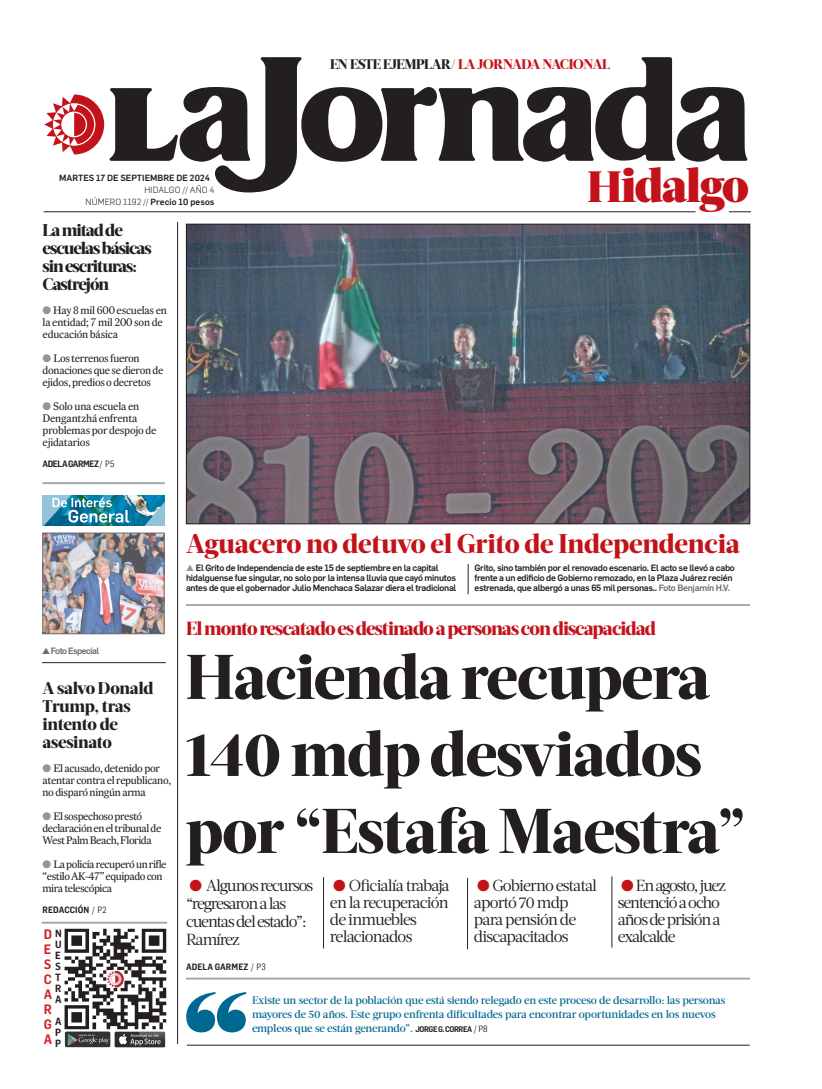
<style>
.page{position:relative;width:822px;height:1089px;background:#fff}
.page>*{position:absolute;margin:0;border:0;box-sizing:border-box;transform-origin:0 0}
.CABEZA_60{font:800 63px "Acta Headline";letter-spacing:-.02em;color:#231f20}
.t1{font:900 47.8px "Acta Headline";letter-spacing:-.03em;color:#c4121a}
.BALAZO_ROJO_19{font:800 27px "Acta Headline";letter-spacing:-.01em;color:#c4121a}
.BALAZO_ROJO_19-2{font:800 19px "Acta Headline";letter-spacing:-.05em;color:#c4121a}
.SUMARIO_9_5{font:800 17px/18px "Acta Headline";letter-spacing:-.06em;color:#231f20}
.SUMARIO_9_5-2{font:800 17px/18px "Acta Headline";letter-spacing:-.025em;color:#231f20}
.SUMARIO_17{font:16px/17px "Acta Deck";letter-spacing:-.07em;color:#231f20}
.SUMARIO_17-2{font:16px/17px "Acta Deck";letter-spacing:-.05em;color:#231f20}
.t2{font:800 13.9px "Acta Headline";letter-spacing:-.03em;color:#c4121a}
.CABEZA_44_DEPORTES_F{font:600 13.4px "Flama Semicondensed";color:#d1232a}
.SUMARIO_9_5-3{font:11px/12px "Expresso Tx";letter-spacing:-.03em;color:#231f20}
.NOMBRE_COLUMNA_CONTR{font:500 11px/14px "Acta Deck";letter-spacing:-.02em;color:#006991}
.CABEZA_44_DEPORTES_F-2{font:600 10.3px "Flama Semicondensed";color:#231f20}
.PIE_DE_FOTO_SIN_PLEC{font:500 9px/10px "Flama";letter-spacing:-.03em;color:#231f20}
.SUMARIO_9_5-4{font:600 9px "Flama Semicond";letter-spacing:-.045em;color:#231f20}
.CREDITO_PORTADA{font:600 9px "Flama Semicond";letter-spacing:.01em;color:#231f20}
.PIE_DE_FOTO_CON_PLEC{font:500 9px "Flama";letter-spacing:-.06em;color:#6c6d70}
.SUMARIO_9_5-5{font:600 9px "Flama Semicond";letter-spacing:.01em;color:#231f20}
.CABEZA_40_ACTA_BOOK{font:500 8.8px "Flama";color:#231f20}
.CABEZA_40_ACTA_BOOK-2{font:300 8.8px "Flama";letter-spacing:.01em;color:#231f20}
.s1{font-weight:300}
.s2{color:#939598}
.s3{font-weight:400}
.s4{color:#231f20}
.s5{font-size:43.8px}
.s6{color:#6c6d70}
.s7{color:#c4121a}
.s8{font-family:"Flama Semicond";font-weight:600;font-size:8px;color:#231f20}
.s9{font-family:"Flama Semicond";font-weight:400;font-size:9px;color:#231f20}
</style>
<div class="page">
<img style="left:43px;top:495px;width:122px;height:31px">
<hr style="left:42px;top:922px;width:125px;height:2px;background:#a8a9ad">
<img style="left:157px;top:929px;width:9px;height:101px">
<img style="left:65px;top:929px;width:92px;height:101px">
<img style="left:64px;top:1032px;width:101px;height:15px">
<hr style="left:43px;top:482px;width:122px;height:2px;background:#a8a9ad">
<hr style="left:177px;top:222px;width:1px;height:822px;background:#231f20">
<hr style="left:612px;top:876px;width:1px;height:72px;background:#231f20">
<hr style="left:467px;top:878px;width:1px;height:71px;background:#231f20">
<hr style="left:323px;top:877px;width:1px;height:71px;background:#231f20">
<hr style="left:187px;top:1045px;width:563px;height:1px;background:#231f20">
<svg style="left:186px;top:992px;width:60px;height:40px"></svg>
<hr style="left:186px;top:978px;width:564px;height:2px;background:#a8a9ad">
<hr style="left:186px;top:604px;width:564px;height:2px;background:#a8a9ad">
<img style="left:188px;top:226px;width:560px;height:296px">
<div style="left:186px;top:224px;width:564px;height:300px;border:1px solid #231f20"></div>
<svg style="left:110px;top:57px;width:638px;height:135px"></svg>
<svg style="left:44px;top:94px;width:60px;height:60px"></svg>
<hr style="left:44px;top:212px;width:652px;height:1px;background:#231f20">
<svg style="left:729px;top:212px;width:22px;height:1px"></svg>
<hr style="left:468px;top:564px;width:1px;height:30px;background:#231f20">
<img style="left:45px;top:535px;width:117px;height:97px">
<hr style="left:42px;top:662px;width:124px;height:1px;background:#231f20">
<p class="CABEZA_40_ACTA_BOOK" style="left:59px;top:171px;width:152px">MARTES 17 DE SEPTIEMBRE DE 2024</p>
<p class="CABEZA_40_ACTA_BOOK-2" style="left:145px;top:183px;width:71px">HIDALGO // AÑO 4</p>
<p class="CABEZA_40_ACTA_BOOK" style="left:86px;top:195px;width:130px"><span class="s1">NÚMERO 1192 //</span> Precio 10 pesos</p>
<p class="SUMARIO_9_5" style="left:43px;top:221px;width:111px">La mitad de escuelas básicas sin escrituras:<br>Castrejón</p>
<p class="SUMARIO_9_5-3" style="left:43px;top:304px;width:126px"><span class="s2">●</span> Hay 8 mil 600 escuelas en la entidad; 7 mil 200 son de educación básica</p>
<p class="SUMARIO_9_5-3" style="left:43px;top:352px;width:122px"><span class="s2">●</span> Los terrenos fueron donaciones que se dieron de ejidos, predios o decretos</p>
<p class="SUMARIO_9_5-3" style="left:43px;top:400px;width:115px"><span class="s2">●</span> Solo una escuela en<br>Dengantzhá enfrenta problemas por despojo de ejidatarios</p>
<p class="SUMARIO_9_5-4" style="left:43px;top:458px;width:73px">ADELA GARMEZ <span class="s3">/ P5</span></p>
<p class="t2" style="left:330px;top:56px;width:282px"><span class="s4">EN ESTE EJEMPLAR/</span> LA JORNADA NACIONAL</p>
<p class="t1" style="left:588px;top:157px;width:163px"><span class="s5">H</span>idalgo</p>
<p class="BALAZO_ROJO_19" style="left:186px;top:527px;width:556px">Aguacero no detuvo el Grito de Independencia</p>
<p class="PIE_DE_FOTO_SIN_PLEC" style="left:186px;top:563px;width:272px"><span class="s2">▲</span> El Grito de Independencia de este 15 de septiembre en la capital hidalguense fue singular, no solo por la intensa lluvia que cayó minutos antes de que el gobernador Julio Menchaca Salazar diera el tradicional</p>
<p class="PIE_DE_FOTO_SIN_PLEC" style="left:475px;top:563px;width:262px">Grito, sino también por el renovado escenario. El acto se llevó a cabo frente a un edificio de Gobierno remozado, en la Plaza Juárez recién estrenada, que albergó a unas 65 mil personas.. <span class="s6">Foto Benjamín H.V.</span></p>
<p class="PIE_DE_FOTO_CON_PLEC" style="left:42px;top:644px;width:59px">▲Foto Especial</p>
<p class="SUMARIO_9_5-2" style="left:43px;top:680px;width:112px">A salvo Donald<br>Trump, tras intento de asesinato</p>
<p class="SUMARIO_9_5-3" style="left:43px;top:762px;width:130px"><span class="s2">●</span> El acusado, detenido por atentar contra el republicano, no disparó ningún arma</p>
<p class="SUMARIO_9_5-3" style="left:43px;top:810px;width:120px"><span class="s2">●</span> El sospechoso prestó declaración en el tribunal de<br>West Palm Beach, Florida</p>
<p class="SUMARIO_9_5-3" style="left:43px;top:858px;width:125px"><span class="s2">●</span> La policía recuperó un rifle “estilo AK-47” equipado con mira telescópica</p>
<p class="SUMARIO_9_5-5" style="left:43px;top:904px;width:66px">REDACCIÓN <span class="s3">/ P2</span></p>
<p class="CABEZA_44_DEPORTES_F-2" style="left:55px;top:926px;width:8px">N</p>
<p class="CABEZA_44_DEPORTES_F-2" style="left:55px;top:937px;width:8px">U</p>
<p class="CABEZA_44_DEPORTES_F-2" style="left:55px;top:948px;width:7px">E</p>
<p class="CABEZA_44_DEPORTES_F-2" style="left:55px;top:959px;width:7px">S</p>
<p class="CABEZA_44_DEPORTES_F-2" style="left:55px;top:970px;width:7px">T</p>
<p class="CABEZA_44_DEPORTES_F-2" style="left:55px;top:981px;width:8px">R</p>
<p class="CABEZA_44_DEPORTES_F-2" style="left:55px;top:992px;width:8px">A</p>
<p class="CABEZA_44_DEPORTES_F-2" style="left:55px;top:1014px;width:8px">A</p>
<p class="CABEZA_44_DEPORTES_F-2" style="left:55px;top:1025px;width:8px">P</p>
<p class="CABEZA_44_DEPORTES_F-2" style="left:55px;top:1036px;width:8px">P</p>
<p class="CABEZA_44_DEPORTES_F" style="left:44px;top:925px;width:10px">D</p>
<p class="CABEZA_44_DEPORTES_F" style="left:44px;top:940px;width:9px">E</p>
<p class="CABEZA_44_DEPORTES_F" style="left:44px;top:955px;width:9px">S</p>
<p class="CABEZA_44_DEPORTES_F" style="left:44px;top:970px;width:10px">C</p>
<p class="CABEZA_44_DEPORTES_F" style="left:44px;top:985px;width:10px">A</p>
<p class="CABEZA_44_DEPORTES_F" style="left:44px;top:1001px;width:10px">R</p>
<p class="CABEZA_44_DEPORTES_F" style="left:44px;top:1016px;width:10px">G</p>
<p class="CABEZA_44_DEPORTES_F" style="left:44px;top:1031px;width:10px">A</p>
<p class="BALAZO_ROJO_19-2" style="left:186px;top:617px;width:472px">El monto rescatado es destinado a personas con discapacidad</p>
<p class="CABEZA_60" style="left:186px;top:639px;width:526px">Hacienda recupera</p>
<p class="CABEZA_60" style="left:186px;top:716px;width:518px">140 mdp desviados</p>
<p class="CABEZA_60" style="left:186px;top:793px;width:562px">por “Estafa Maestra”</p>
<p class="SUMARIO_17" style="left:186px;top:877px;width:129px;line-height:18px"><span class="s7">●</span> Algunos recursos “regresaron a las cuentas del estado”:<br>Ramírez</p>
<p class="SUMARIO_17-2" style="left:330px;top:877px;width:121px"><span class="s7">●</span> Oficialía trabaja en la recuperación de inmuebles relacionados</p>
<p class="SUMARIO_17" style="left:474px;top:877px;width:125px"><span class="s7">●</span> Gobierno estatal aportó 70 mdp para pensión de discapacitados</p>
<p class="SUMARIO_17" style="left:618px;top:877px;width:110px"><span class="s7">●</span> En agosto, juez sentenció a ocho años de prisión a exalcalde</p>
<p class="CREDITO_PORTADA" style="left:186px;top:961px;width:81px">ADELA GARMEZ <span class="s3">/ P3</span></p>
<p class="NOMBRE_COLUMNA_CONTR" style="left:252px;top:993px;width:475px">Existe un sector de la población que está siendo relegado en este proceso de desarrollo: las personas mayores de 50 años. Este grupo enfrenta dificultades para encontrar oportunidades en los nuevos empleos que se están generando”. <span class="s8">JORGE G. CORREA</span> <span class="s9">/ P8</span></p>
</div>
